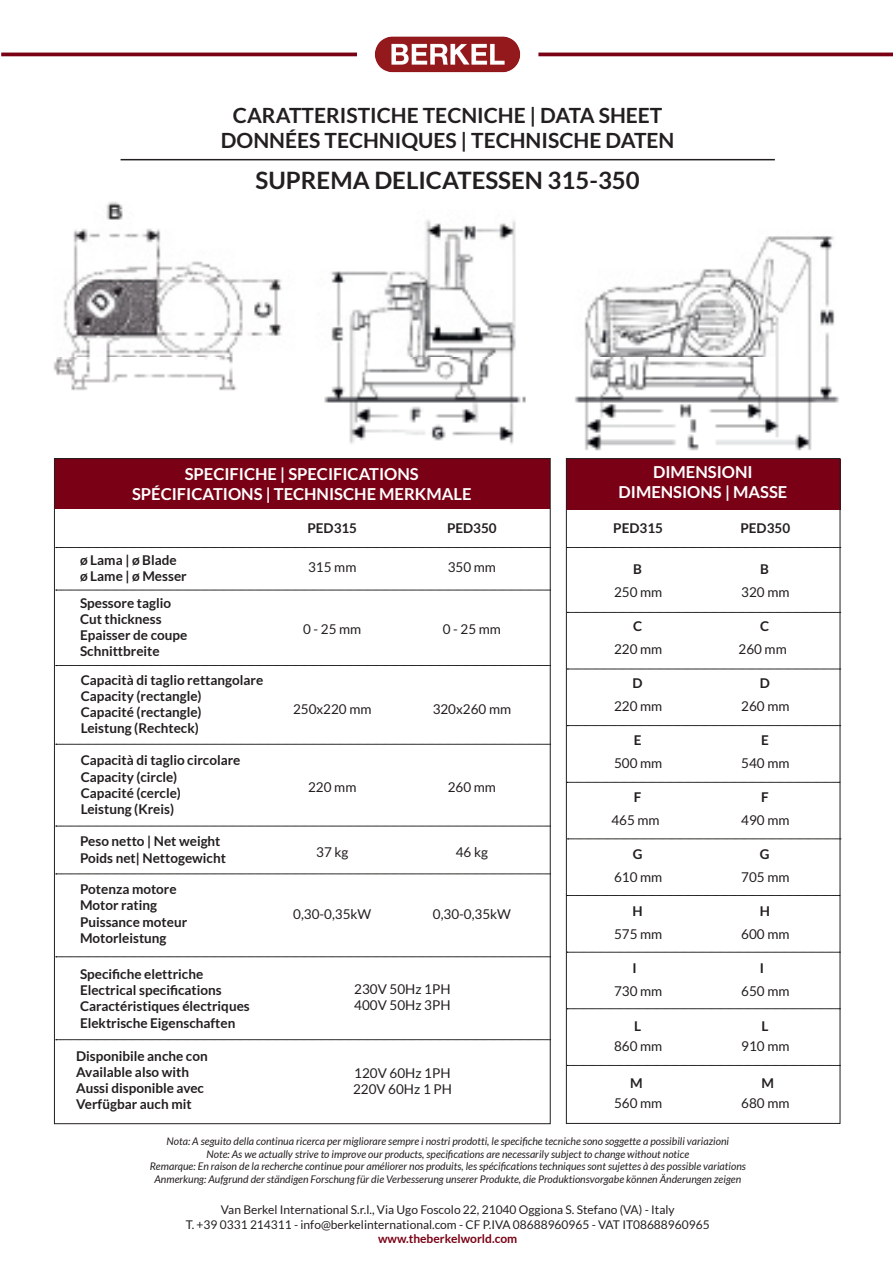
<style>
.page{position:relative;width:893px;height:1263px;background:#fff}
.page>*{position:absolute;margin:0;border:0;box-sizing:border-box;transform-origin:0 0}
.t1{font:700 24px "Lato";color:#231f20}
.t2{font:700 21px "Lato";color:#231f20}
.t3{font:700 16.5px "Lato";color:#fff}
.t4{font:700 13.5px/16.2px "Lato";color:#231f20}
.t5{font:13.5px "Lato";color:#231f20}
.t6{font:12px "Lato";color:#231f20}
.t7{font:700 12px "Lato";color:#790015}
.t8{font:italic 10.5px "Lato";color:#231f20}
</style>
<div class="page">
<img style="left:53px;top:202px;width:788px;height:259px">
<hr style="left:121px;top:159px;width:654px;height:1px;background:#231f20">
<img style="left:374px;top:36px;width:147px;height:37px">
<hr style="left:1px;top:53px;width:356px;height:3px;background:#790015">
<hr style="left:538px;top:53px;width:355px;height:3px;background:#790015">
<div style="left:566px;top:459px;width:274px;height:51px;background:#790015"></div>
<svg style="left:568px;top:669px;width:273px;height:1px"></svg>
<svg style="left:568px;top:612px;width:273px;height:1px"></svg>
<svg style="left:568px;top:547px;width:273px;height:1px"></svg>
<svg style="left:568px;top:1008px;width:270px;height:1px"></svg>
<svg style="left:568px;top:1065px;width:270px;height:1px"></svg>
<svg style="left:568px;top:952px;width:270px;height:1px"></svg>
<svg style="left:568px;top:895px;width:270px;height:1px"></svg>
<svg style="left:568px;top:839px;width:273px;height:1px"></svg>
<svg style="left:568px;top:782px;width:270px;height:1px"></svg>
<svg style="left:568px;top:725px;width:273px;height:1px"></svg>
<div style="left:54px;top:458px;width:496px;height:51px;background:#790015"></div>
<svg style="left:56px;top:590px;width:495px;height:1px"></svg>
<svg style="left:56px;top:547px;width:495px;height:1px"></svg>
<svg style="left:56px;top:665px;width:495px;height:1px"></svg>
<svg style="left:56px;top:744px;width:495px;height:1px"></svg>
<svg style="left:56px;top:826px;width:495px;height:1px"></svg>
<svg style="left:56px;top:874px;width:495px;height:1px"></svg>
<svg style="left:56px;top:956px;width:495px;height:1px"></svg>
<svg style="left:56px;top:1039px;width:495px;height:1px"></svg>
<div style="left:566px;top:458px;width:274px;height:665px;border:1px solid #231f20"></div>
<p class="t2" style="left:233px;top:104px;width:431px">CARATTERISTICHE TECNICHE | DATA SHEET</p>
<p class="t2" style="left:221px;top:129px;width:455px">DONNÉES TECHNIQUES | TECHNISCHE DATEN</p>
<p class="t1" style="left:256px;top:166px;width:386px">SUPREMA DELICATESSEN 315-350</p>
<p class="t3" style="left:185px;top:465px;width:235px">SPECIFICHE | SPECIFICATIONS</p>
<p class="t3" style="left:132px;top:484px;width:341px">SPÉCIFICATIONS | TECHNISCHE MERKMALE</p>
<p class="t4" style="left:307px;top:520px;width:51px">PED315</p>
<p class="t4" style="left:447px;top:520px;width:51px">PED350</p>
<p class="t4" style="left:80px;top:552px;width:98px">ø Lama | ø Blade</p>
<p class="t4" style="left:80px;top:568px;width:108px">ø Lame | ø Messer</p>
<p class="t4" style="left:80px;top:594px;width:93px">Spessore taglio</p>
<p class="t4" style="left:80px;top:611px;width:83px">Cut thickness</p>
<p class="t4" style="left:80px;top:627px;width:109px">Epaisser de coupe</p>
<p class="t4" style="left:80px;top:643px;width:81px">Schnittbreite</p>
<p class="t4" style="left:81px;top:671px;width:184px">Capacità di taglio rettangolare</p>
<p class="t4" style="left:81px;top:688px;width:122px">Capacity (rectangle)</p>
<p class="t4" style="left:81px;top:704px;width:122px">Capacité (rectangle)</p>
<p class="t4" style="left:81px;top:720px;width:120px">Leistung (Rechteck)</p>
<p class="t4" style="left:81px;top:752px;width:161px">Capacità di taglio circolare<br>Capacity (circle)</p>
<p class="t4" style="left:81px;top:785px;width:102px">Capacité (cercle)</p>
<p class="t4" style="left:81px;top:801px;width:95px">Leistung (Kreis)</p>
<p class="t4" style="left:80px;top:833px;width:142px">Peso netto | Net weight</p>
<p class="t4" style="left:80px;top:849px;width:147px">Poids net| Nettogewicht</p>
<p class="t4" style="left:80px;top:881px;width:98px">Potenza motore</p>
<p class="t4" style="left:80px;top:897px;width:79px">Motor rating</p>
<p class="t4" style="left:80px;top:913px;width:109px">Puissance moteur</p>
<p class="t4" style="left:80px;top:930px;width:88px">Motorleistung</p>
<p class="t4" style="left:80px;top:966px;width:125px">Specifiche elettriche</p>
<p class="t4" style="left:80px;top:982px;width:143px">Electrical specifications</p>
<p class="t4" style="left:80px;top:998px;width:171px">Caractéristiques électriques</p>
<p class="t4" style="left:80px;top:1014px;width:157px">Elektrische Eigenschaften</p>
<p class="t4" style="left:76px;top:1047px;width:133px">Disponibile anche con</p>
<p class="t4" style="left:76px;top:1064px;width:114px">Available also with</p>
<p class="t4" style="left:76px;top:1080px;width:129px">Aussi disponible avec</p>
<p class="t4" style="left:76px;top:1096px;width:117px">Verfügbar auch mit</p>
<p class="t5" style="left:308px;top:560px;width:50px">315 mm</p>
<p class="t5" style="left:448px;top:560px;width:50px">350 mm</p>
<p class="t5" style="left:303px;top:622px;width:60px">0 - 25 mm</p>
<p class="t5" style="left:443px;top:622px;width:60px">0 - 25 mm</p>
<p class="t5" style="left:293px;top:702px;width:80px">250x220 mm</p>
<p class="t5" style="left:433px;top:702px;width:80px">320x260 mm</p>
<p class="t5" style="left:308px;top:779px;width:50px">220 mm</p>
<p class="t5" style="left:448px;top:779px;width:50px">260 mm</p>
<p class="t5" style="left:316px;top:844px;width:34px">37 kg</p>
<p class="t5" style="left:456px;top:844px;width:34px">46 kg</p>
<p class="t5" style="left:293px;top:906px;width:80px">0,30-0,35kW</p>
<p class="t5" style="left:433px;top:906px;width:80px">0,30-0,35kW</p>
<p class="t5" style="left:354px;top:981px;width:98px">230V 50Hz 1PH</p>
<p class="t5" style="left:354px;top:997px;width:98px">400V 50Hz 3PH</p>
<p class="t5" style="left:354px;top:1065px;width:98px">120V 60Hz 1PH</p>
<p class="t5" style="left:353px;top:1081px;width:100px">220V 60Hz 1 PH</p>
<p class="t3" style="left:653px;top:462px;width:101px">DIMENSIONI</p>
<p class="t3" style="left:618px;top:482px;width:170px">DIMENSIONS | MASSE</p>
<p class="t4" style="left:613px;top:519px;width:51px">PED315</p>
<p class="t4" style="left:740px;top:519px;width:51px">PED350</p>
<p class="t4" style="left:633px;top:561px;width:10px">B</p>
<p class="t4" style="left:760px;top:561px;width:10px">B</p>
<p class="t5" style="left:614px;top:585px;width:50px">250 mm</p>
<p class="t5" style="left:741px;top:585px;width:50px">320 mm</p>
<p class="t4" style="left:633px;top:618px;width:11px">C</p>
<p class="t4" style="left:760px;top:618px;width:11px">C</p>
<p class="t5" style="left:614px;top:642px;width:50px">220 mm</p>
<p class="t5" style="left:738px;top:642px;width:50px">260 mm</p>
<p class="t4" style="left:633px;top:675px;width:12px">D</p>
<p class="t4" style="left:760px;top:675px;width:12px">D</p>
<p class="t5" style="left:614px;top:698px;width:50px">220 mm</p>
<p class="t5" style="left:741px;top:699px;width:50px">260 mm</p>
<p class="t4" style="left:634px;top:732px;width:9px">E</p>
<p class="t4" style="left:761px;top:732px;width:9px">E</p>
<p class="t5" style="left:614px;top:755px;width:50px">500 mm</p>
<p class="t5" style="left:741px;top:756px;width:50px">540 mm</p>
<p class="t4" style="left:634px;top:789px;width:9px">F</p>
<p class="t4" style="left:761px;top:789px;width:9px">F</p>
<p class="t5" style="left:611px;top:812px;width:50px">465 mm</p>
<p class="t5" style="left:741px;top:813px;width:50px">490 mm</p>
<p class="t4" style="left:633px;top:845px;width:11px">G</p>
<p class="t4" style="left:760px;top:845px;width:11px">G</p>
<p class="t5" style="left:614px;top:869px;width:50px">610 mm</p>
<p class="t5" style="left:741px;top:870px;width:50px">705 mm</p>
<p class="t4" style="left:632px;top:902px;width:12px">H</p>
<p class="t4" style="left:760px;top:902px;width:12px">H</p>
<p class="t5" style="left:614px;top:926px;width:50px">575 mm</p>
<p class="t5" style="left:741px;top:927px;width:50px">600 mm</p>
<p class="t4" style="left:632px;top:959px;width:6px">I</p>
<p class="t4" style="left:760px;top:959px;width:6px">I</p>
<p class="t5" style="left:614px;top:983px;width:50px">730 mm</p>
<p class="t5" style="left:741px;top:984px;width:50px">650 mm</p>
<p class="t4" style="left:634px;top:1018px;width:8px">L</p>
<p class="t4" style="left:761px;top:1018px;width:8px">L</p>
<p class="t5" style="left:614px;top:1039px;width:50px">860 mm</p>
<p class="t5" style="left:741px;top:1039px;width:50px">910 mm</p>
<p class="t4" style="left:630px;top:1075px;width:14px">M</p>
<p class="t4" style="left:761px;top:1075px;width:14px">M</p>
<p class="t5" style="left:614px;top:1096px;width:50px">560 mm</p>
<p class="t5" style="left:741px;top:1096px;width:50px">680 mm</p>
<p class="t8" style="left:167px;top:1135px;width:564px">Nota: A seguito della continua ricerca per migliorare sempre i nostri prodotti, le specifiche tecniche sono soggette a possibili variazioni</p>
<p class="t8" style="left:207px;top:1148px;width:484px">Note: As we actually strive to improve our products, specifications are necessarily subject to change without notice</p>
<p class="t8" style="left:150px;top:1161px;width:598px">Remarque: En raison de la recherche continue pour améliorer nos produits, les spécifications techniques sont sujettes à des possible variations</p>
<p class="t8" style="left:154px;top:1173px;width:588px">Anmerkung: Aufgrund der ständigen Forschung für die Verbesserung unserer Produkte, die Produktionsvorgabe können Änderungen zeigen</p>
<p class="t6" style="left:221px;top:1203px;width:455px">Van Berkel International S.r.l., Via Ugo Foscolo 22, 21040 Oggiona S. Stefano (VA) - Italy</p>
<p class="t6" style="left:186px;top:1218px;width:525px">T. +39 0331 214311 - info@berkelinternational.com - CF P.IVA 08688960965 - VAT IT08688960965</p>
<p class="t7" style="left:378px;top:1232px;width:141px">www.theberkelworld.com</p>
</div>
